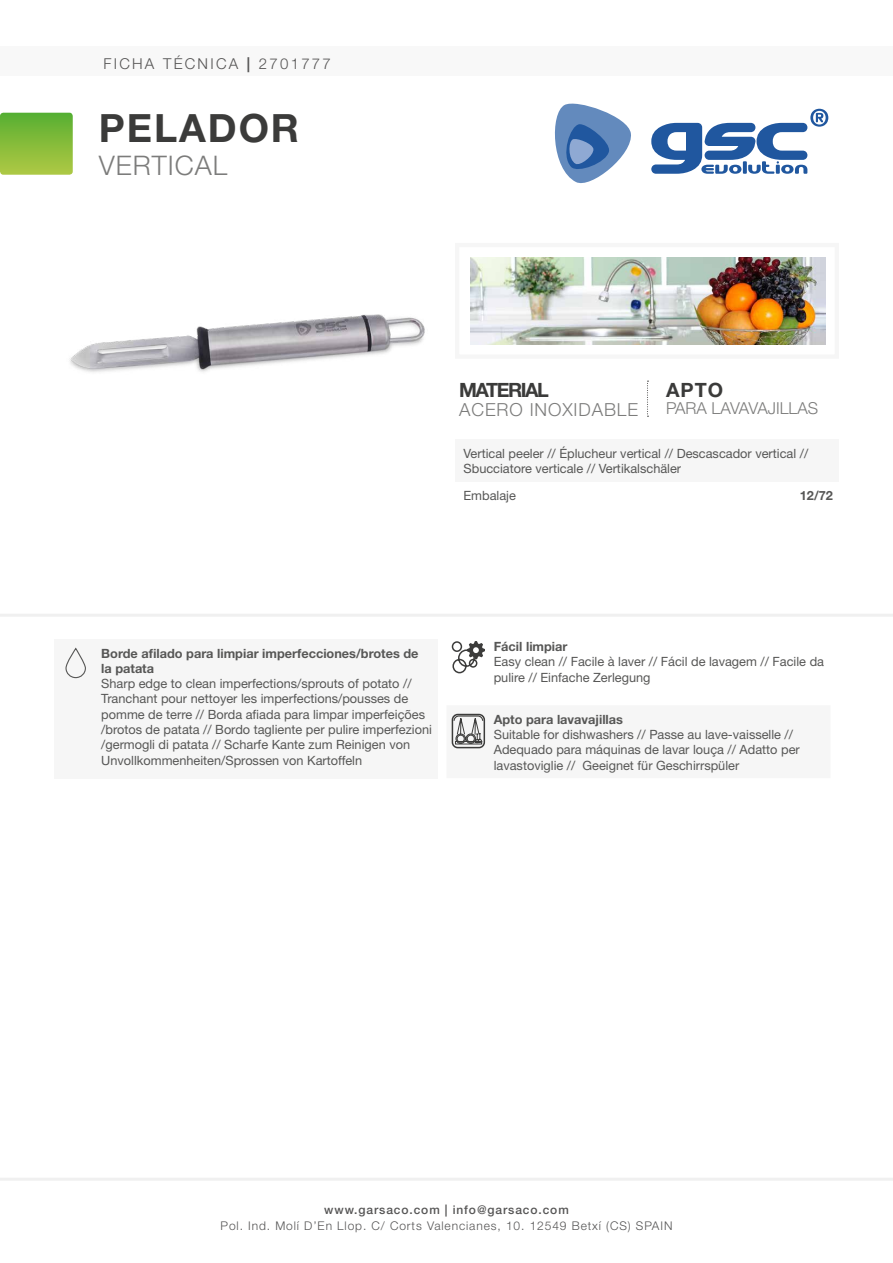
<style>
.page{position:relative;width:893px;height:1263px;background:#fff}
.page>*{position:absolute;margin:0;border:0;box-sizing:border-box;transform-origin:0 0}
.t1{font:700 39px "Helvetica Neue";letter-spacing:.05em;color:#3b3b3a}
.t2{font:300 27px "Helvetica Neue";letter-spacing:.035em;color:#7c7c7b}
.t3{font:700 19.65px "Helvetica Neue";letter-spacing:-.075em;color:#3b3b3a}
.t4{font:300 18px "Helvetica Neue";letter-spacing:.05em;color:#7c7c7b}
.t5{font:300 16.5px "Helvetica Neue";color:#7c7c7b}
.t6{font:300 15px "Helvetica Neue";letter-spacing:.15em;color:#565555}
.t7{font:12.75px/15.3px "Helvetica Neue";color:#575756}
.t8{font:700 12.75px/15.3px "Helvetica Neue";color:#575756}
.t9{font:300 12px "Helvetica Neue";letter-spacing:.075em;color:#565555}
.t10{font:500 12px "Helvetica Neue";letter-spacing:.075em;color:#565555}
.s1{font-weight:700}
</style>
<div class="page">
<svg style="left:651px;top:109px;width:177px;height:65px"></svg>
<svg style="left:554px;top:103px;width:77px;height:81px"></svg>
<hr style="left:0;top:1178px;width:893px;height:3px;background:#f0f0f0">
<div style="left:0;top:47px;width:893px;height:29px;background:#f8f8f8"></div>
<svg style="left:0;top:113px;width:73px;height:62px;background:#85bc3c"></svg>
<img style="left:69px;top:314px;width:356px;height:58px">
<img style="left:470px;top:257px;width:356px;height:87px">
<svg style="left:647px;top:381px;width:1px;height:36px"></svg>
<hr style="left:0;top:614px;width:893px;height:3px;background:#f0f0f0">
<div style="left:65px;top:648px;width:21px;height:30px;border:1px solid #575756;border-radius:10px"></div>
<div style="left:455px;top:439px;width:384px;height:43px;background:#f6f6f6"></div>
<svg style="left:451px;top:641px;width:34px;height:33px"></svg>
<svg style="left:451px;top:713px;width:35px;height:36px"></svg>
<p class="t6" style="left:103px;top:54px;width:229px">FICHA TÉCNICA <span class="s1">|</span> 2701777</p>
<h1 class="t1" style="left:99px;top:103px;width:202px">PELADOR</h1>
<h2 class="t2" style="left:99px;top:149px;width:130px">VERTICAL</h2>
<h3 class="t3" style="left:459px;top:377px;width:91px">MATERIAL</h3>
<h3 class="t3" style="left:666px;top:377px;width:58px">APTO</h3>
<h3 class="t4" style="left:459px;top:398px;width:180px">ACERO INOXIDABLE</h3>
<p class="t5" style="left:666px;top:398px;width:154px">PARA LAVAVAJILLAS</p>
<p class="t7" style="left:463px;top:446px;width:346px">Vertical peeler // Éplucheur vertical // Descascador vertical //<br>Sbucciatore verticale // Vertikalschäler</p>
<p class="t7" style="left:463px;top:488px;width:54px">Embalaje</p>
<p class="t8" style="left:800px;top:488px;width:35px">12/72</p>
<p class="t8" style="left:101px;top:645px;width:319px">Borde afilado para limpiar imperfecciones/brotes de la patata</p>
<p class="t7" style="left:101px;top:676px;width:332px">Sharp edge to clean imperfections/sprouts of potato // Tranchant pour nettoyer les imperfections/pousses de pomme de terre // Borda afiada para limpar imperfeições /brotos de patata // Bordo tagliente per pulire imperfezioni /germogli di patata // Scharfe Kante zum Reinigen von Unvollkommenheiten/Sprossen von Kartoffeln</p>
<p class="t8" style="left:494px;top:638px;width:75px">Fácil limpiar</p>
<p class="t7" style="left:494px;top:654px;width:332px">Easy clean // Facile à laver // Fácil de lavagem // Facile da pulire // Einfache Zerlegung</p>
<p class="t8" style="left:494px;top:711px;width:131px">Apto para lavavajillas</p>
<p class="t7" style="left:494px;top:727px;width:308px">Suitable for dishwashers // Passe au lave-vaisselle //<br>Adequado para máquinas de lavar louça // Adatto per lavastoviglie // Geeignet für Geschirrspüler</p>
<p class="t10" style="left:324px;top:1202px;width:246px">www.garsaco.com | info@garsaco.com</p>
<p class="t9" style="left:221px;top:1219px;width:453px">Pol. Ind. Molí D’En Llop. C/ Corts Valencianes, 10. 12549 Betxí (CS) SPAIN</p>
</div>
